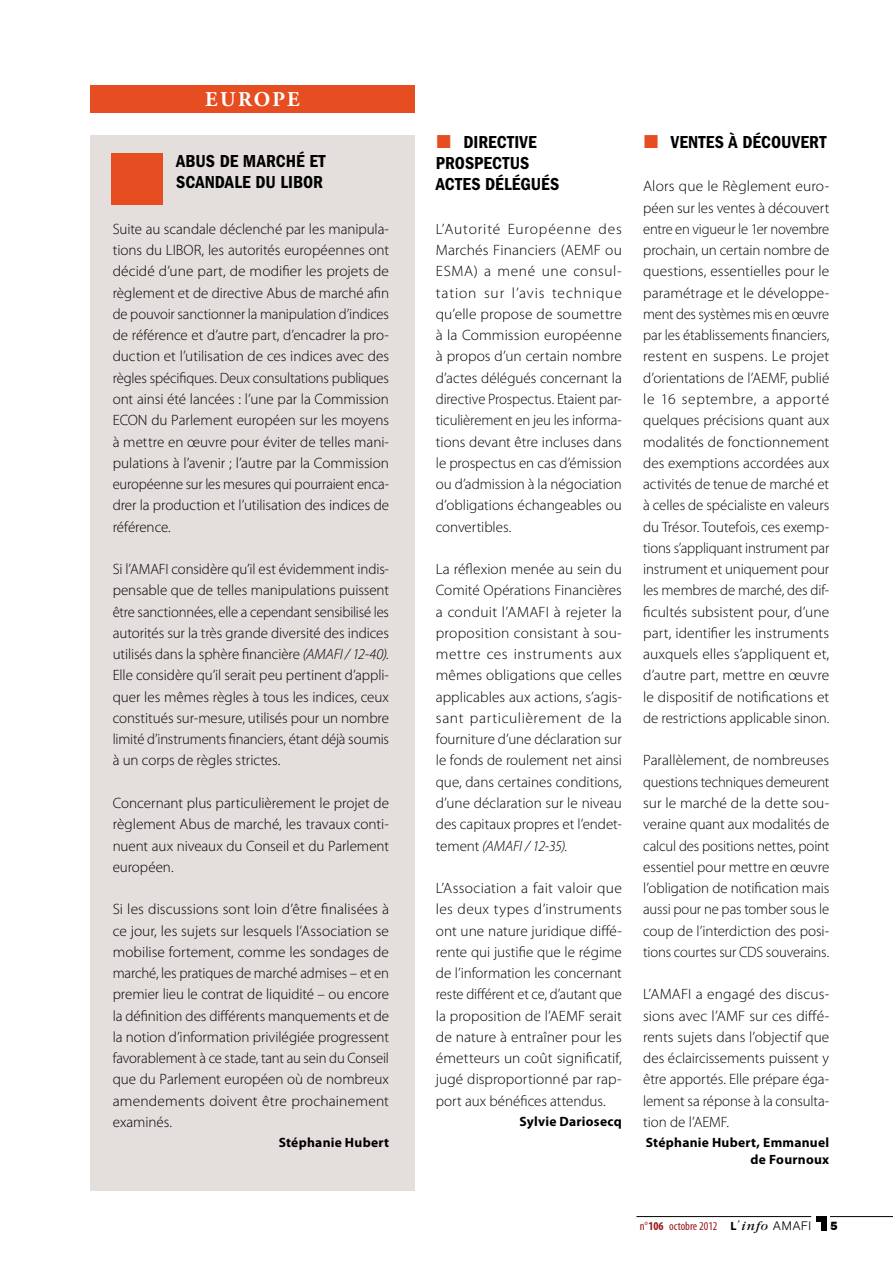
<style>
.page{position:relative;width:893px;height:1263px;background:#fff}
.page>*{position:absolute;margin:0;border:0;box-sizing:border-box;transform-origin:0 0}
.t1{font:700 21px "Adobe Garamond Pro";letter-spacing:.115em;color:#fff}
.t2{font:600 condensed 18px/21px "Franklin Gothic";letter-spacing:.005em;color:#000}
.t3{font:300 15px/21.3px "Myriad Pro";letter-spacing:-.005em;color:#000;text-align:justify}
.t4{font:700 13.5px/16.2px "Myriad Pro";letter-spacing:.02em;color:#000;text-align:right}
.t5{font:condensed 12px "Myriad Pro";color:#981b1e}
.t6{font:800 12px "Franklin Gothic";color:#000}
.s1{font-style:italic}
.s2{font-weight:700}
.s3{font-family:"Myriad";font-weight:700;font-stretch:normal;color:#000}
.s4{font-family:"Garamond";font-style:italic;font-stretch:normal;color:#000}
.s5{font-family:"Garamond";font-style:italic;font-stretch:normal;font-size:13.5px;color:#000}
.s6{font-family:"Helvetica Neue";font-weight:300;font-stretch:normal;color:#000}
</style>
<div class="page">
<hr style="left:830px;top:1216px;width:63px;height:1px;background:#000">
<div style="left:821px;top:1216px;width:5px;height:14px;background:#000"></div>
<div style="left:816px;top:1216px;width:10px;height:5px;background:#000"></div>
<hr style="left:636px;top:1216px;width:175px;height:1px;background:#000">
<div style="left:90px;top:135px;width:325px;height:1056px;background:#e4dedc"></div>
<div style="left:112px;top:153px;width:51px;height:51px;background:#e64d21"></div>
<div style="left:90px;top:85px;width:325px;height:28px;background:#e64d21"></div>
<h1 class="t1" style="left:205px;top:88px;width:96px">EUROPE</h1>
<p class="t2" style="left:176px;top:150px;width:151px">ABUS DE MARCHÉ ET<br>SCANDALE DU LIBOR</p>
<p class="t3" style="left:113px;top:218px;width:278px">Suite au scandale déclenché par les manipula&shy;tions du LIBOR, les autorités européennes ont décidé d’une part, de modifier les projets de règlement et de directive Abus de marché afin de pouvoir sanctionner la manipulation d’indices de référence et d’autre part, d’encadrer la pro&shy;duction et l’utilisation de ces indices avec des règles spécifiques. Deux consultations publiques ont ainsi été lancées : l’une par la Commission ECON du Parlement européen sur les moyens à mettre en œuvre pour éviter de telles mani&shy;pulations à l’avenir ; l’autre par la Commission européenne sur les mesures qui pourraient enca&shy;drer la production et l’utilisation des indices de référence.</p>
<p class="t3" style="left:113px;top:558px;width:278px">Si l’AMAFI considère qu’il est évidemment indis&shy;pensable que de telles manipulations puissent être sanctionnées, elle a cependant sensibilisé les autorités sur la très grande diversité des indices utilisés dans la sphère financière <span class="s1">(AMAFI / 12-40).<br></span>Elle considère qu’il serait peu pertinent d’appli&shy;quer les mêmes règles à tous les indices, ceux constitués sur-mesure, utilisés pour un nombre limité d’instruments financiers, étant déjà soumis à un corps de règles strictes.</p>
<p class="t3" style="left:113px;top:792px;width:278px">Concernant plus particulièrement le projet de règlement Abus de marché, les travaux conti&shy;nuent aux niveaux du Conseil et du Parlement européen.</p>
<p class="t3" style="left:113px;top:898px;width:278px">Si les discussions sont loin d’être finalisées à ce jour, les sujets sur lesquels l’Association se mobilise fortement, comme les sondages de marché, les pratiques de marché admises – et en premier lieu le contrat de liquidité – ou encore la définition des différents manquements et de la notion d’information privilégiée progressent favorablement à ce stade, tant au sein du Conseil que du Parlement européen où de nombreux amendements doivent être prochainement examinés.</p>
<p class="t4" style="left:279px;top:1134px;width:112px">Stéphanie Hubert</p>
<p class="t2" style="left:436px;top:132px;width:125px;text-indent:28px">DI RECTIVE<br>PROSPECTUS<br>ACTES DÉLÉGUÉS</p>
<p class="t3" style="left:436px;top:218px;width:188px">L’Autorité Européenne des Marchés Financiers (AEMF ou ESMA) a mené une consul&shy;tation sur l’avis technique qu’elle propose de soumettre à la Commission européenne à propos d’un certain nombre d’actes délégués concernant la directive Prospectus. Etaient par&shy;ticulièrement en jeu les informa&shy;tions devant être incluses dans le prospectus en cas d’émission ou d’admission à la négociation d’obligations échangeables ou convertibles.</p>
<p class="t3" style="left:436px;top:558px;width:188px">La réflexion menée au sein du Comité Opérations Financières a conduit l’AMAFI à rejeter la proposition consistant à sou&shy;mettre ces instruments aux mêmes obligations que celles applicables aux actions, s’agis&shy;sant particulièrement de la fourniture d’une déclaration sur le fonds de roulement net ainsi que, dans certaines conditions, d’une déclaration sur le niveau des capitaux propres et l’endet&shy;tement <span class="s1">(AMAFI / 12-35).</span></p>
<p class="t3" style="left:436px;top:877px;width:188px">L’Association a fait valoir que les deux types d’instruments ont une nature juridique diffé&shy;rente qui justifie que le régime de l’information les concernant reste différent et ce, d’autant que la proposition de l’AEMF serait de nature à entraîner pour les émetteurs un coût significatif, jugé disproportionné par rap&shy;port aux bénéfices attendus.</p>
<p class="t4" style="left:520px;top:1113px;width:104px">Sylvie Dariosecq</p>
<p class="t2" style="left:671px;top:132px;width:157px">VENTES À DÉCOUVERT</p>
<p class="t3" style="left:643px;top:176px;width:188px">Alors que le Règlement euro&shy;péen sur les ventes à découvert entre en vigueur le 1er novembre prochain, un certain nombre de questions, essentielles pour le paramétrage et le développe&shy;ment des systèmes mis en œuvre par les établissements financiers, restent en suspens. Le projet d’orientations de l’AEMF, publié le 16 septembre, a apporté quelques précisions quant aux modalités de fonctionnement des exemptions accordées aux activités de tenue de marché et à celles de spécialiste en valeurs du Trésor. Toutefois, ces exemp&shy;tions s’appliquant instrument par instrument et uniquement pour les membres de marché, des dif&shy;ficultés subsistent pour, d’une part, identifier les instruments auxquels elles s’appliquent et, d’autre part, mettre en œuvre le dispositif de notifications et de restrictions applicable sinon.</p>
<p class="t3" style="left:643px;top:750px;width:188px">Parallèlement, de nombreuses questions techniques demeurent sur le marché de la dette sou&shy;veraine quant aux modalités de calcul des positions nettes, point essentiel pour mettre en œuvre l’obligation de notification mais aussi pour ne pas tomber sous le coup de l’interdiction des posi&shy;tions courtes sur CDS souverains.</p>
<p class="t3" style="left:643px;top:983px;width:188px">L’AMAFI a engagé des discus&shy;sions avec l’AMF sur ces diffé&shy;rents sujets dans l’objectif que des éclaircissements puissent y être apportés. Elle prépare éga&shy;lement sa réponse à la consulta&shy;tion de l’AEMF.</p>
<p class="t4" style="left:646px;top:1134px;width:185px">Stéphanie Hubert, Emmanuel de Fournoux</p>
<p class="t5" style="left:640px;top:1218px;width:173px">n°<span class="s2">106</span> octobre 2012 <span class="s3">L</span><span class="s4">’</span> <span class="s5">info</span> <span class="s6">AMAFI</span></p>
<p class="t6" style="left:831px;top:1219px;width:9px">5</p>
</div>
